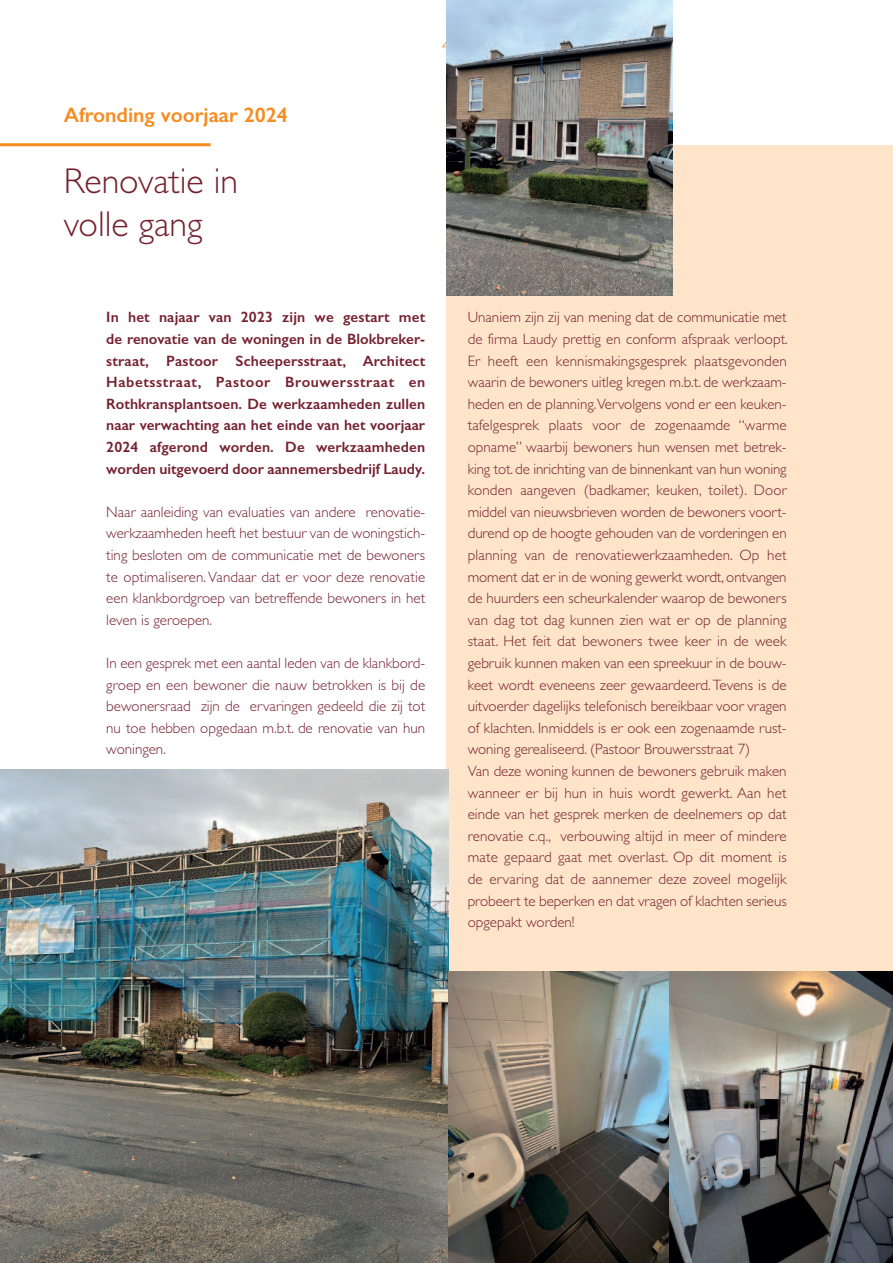
<style>
.page{position:relative;width:893px;height:1263px;background:#fff}
.page>*{position:absolute;margin:0;border:0;box-sizing:border-box;transform-origin:0 0}
.t1{font:300 36px/43.2px "Gill Sans";color:#752130}
.t2{font:600 21px "Gill Sans";color:#f68b1f}
.t3{font:300 18px "Gill Sans";color:#f68b1f}
.t4{font:300 15px/21.6px "Gill Sans";color:#752130;text-align:justify}
.t5{font:600 15px/21.6px "Gill Sans";letter-spacing:-.005em;color:#752130;text-align:justify}
</style>
<div class="page">
<div style="left:446px;top:145px;width:447px;height:826px;background:#fee4c9"></div>
<hr style="left:0;top:143px;width:210px;height:3px;background:#f68b1f">
<img style="left:0;top:769px;width:448px;height:494px">
<img style="left:446px;top:0;width:226px;height:296px">
<img style="left:448px;top:971px;width:221px;height:292px">
<img style="left:669px;top:971px;width:224px;height:292px">
<h2 class="t2" style="left:64px;top:102px;width:226px">Afronding voorjaar 2024</h2>
<h1 class="t1" style="left:64px;top:159px;width:176px">Renovatie in volle gang</h1>
<p class="t3" style="left:442px;top:35px;width:10px">4</p>
<p class="t5" style="left:106px;top:306px;width:320px">In het najaar van 2023 zijn we gestart met de renovatie van de woningen in de Blokbreker&shy;straat, Pastoor Scheepersstraat, Architect Habetsstraat, Pastoor Brouwersstraat en Rothkransplantsoen. De werkzaamheden zullen naar verwachting aan het einde van het voorjaar 2024 afgerond worden. De werkzaamheden worden uitgevoerd door aannemersbedrijf Laudy.</p>
<p class="t4" style="left:106px;top:501px;width:320px">Naar aanleiding van evaluaties van andere renovatie&shy;werkzaamheden heeft het bestuur van de woningstich&shy;ting besloten om de communicatie met de bewoners te optimaliseren.Vandaar dat er voor deze renovatie een klankbordgroep van betreffende bewoners in het leven is geroepen.</p>
<p class="t4" style="left:106px;top:652px;width:320px">In een gesprek met een aantal leden van de klankbord&shy;groep en een bewoner die nauw betrokken is bij de bewonersraad zijn de ervaringen gedeeld die zij tot nu toe hebben opgedaan m.b.t. de renovatie van hun woningen.</p>
<p class="t4" style="left:468px;top:306px;width:322px;text-align:left">Unaniem zijn zij van mening dat de communicatie met de firma Laudy prettig en conform afspraak verloopt.<br>Er heeft een kennismakingsgesprek plaatsgevonden waarin de bewoners uitleg kregen m.b.t. de werkzaam&shy;heden en de planning.Vervolgens vond er een keuken&shy;tafelgesprek plaats voor de zogenaamde “warme opname” waarbij bewoners hun wensen met betrek&shy;king tot. de inrichting van de binnenkant van hun woning konden aangeven (badkamer, keuken, toilet). Door middel van nieuwsbrieven worden de bewoners voort&shy;durend op de hoogte gehouden van de vorderingen en planning van de renovatiewerkzaamheden. Op het moment dat er in de woning gewerkt wordt, ontvangen de huurders een scheurkalender waarop de bewoners van dag tot dag kunnen zien wat er op de planning staat. Het feit dat bewoners twee keer in de week gebruik kunnen maken van een spreekuur in de bouw&shy;keet wordt eveneens zeer gewaardeerd.Tevens is de uitvoerder dagelijks telefonisch bereikbaar voor vragen of klachten. Inmiddels is er ook een zogenaamde rust&shy;woning gerealiseerd. (Pastoor Brouwersstraat 7)<br>Van deze woning kunnen de bewoners gebruik maken wanneer er bij hun in huis wordt gewerkt. Aan het einde van het gesprek merken de deelnemers op dat renovatie c.q., verbouwing altijd in meer of mindere mate gepaard gaat met overlast. Op dit moment is de ervaring dat de aannemer deze zoveel mogelijk probeert te beperken en dat vragen of klachten serieus opgepakt worden!</p>
</div>
